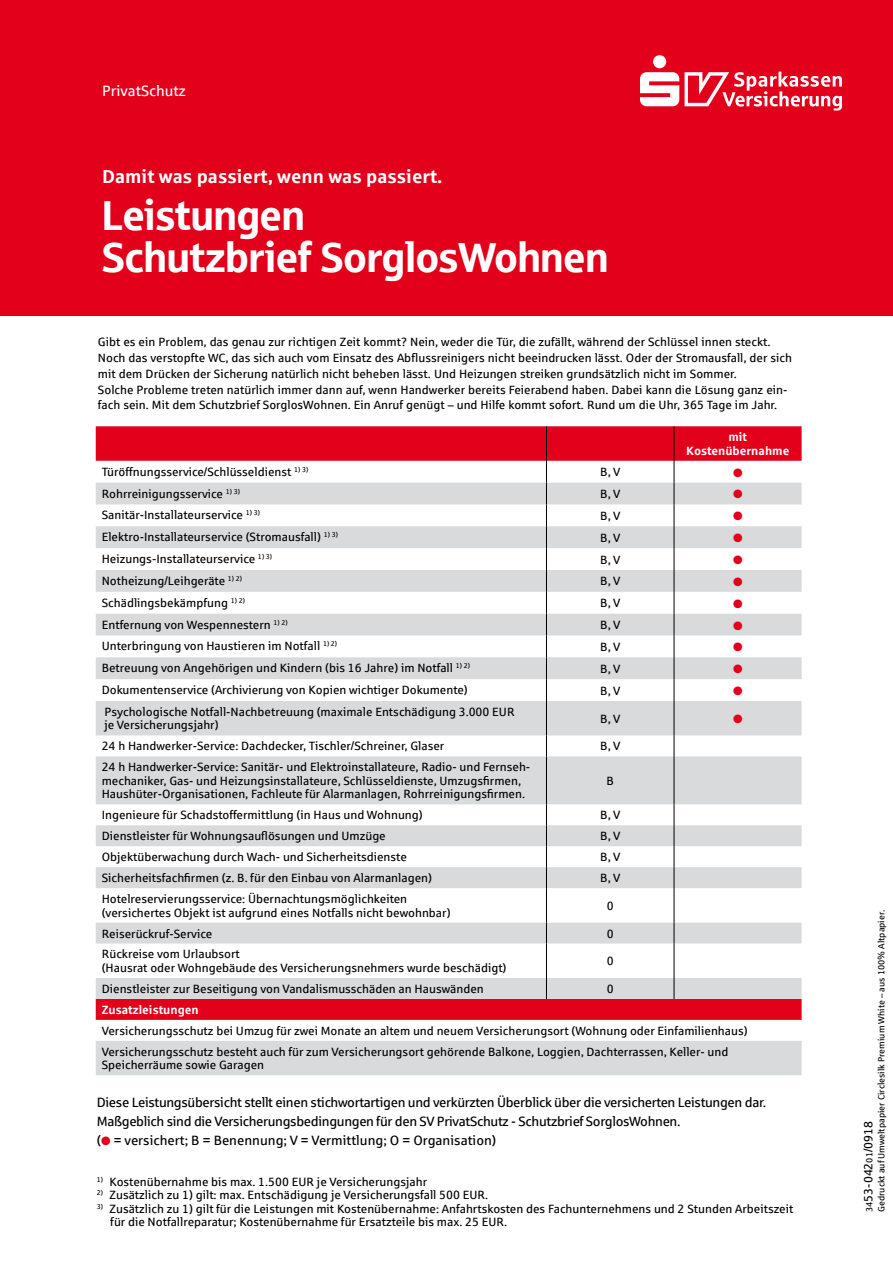
<style>
.page{position:relative;width:893px;height:1263px;background:#fff}
.page>*{position:absolute;margin:0;border:0;box-sizing:border-box;transform-origin:0 0}
.t1{font:42px/42px "Sparkasse Head";color:#fff}
.t2{font:700 18.75px "Sparkasse Rg";color:#fff}
.t3{font:15px "Sparkasse Rg";color:#fff}
.t4{font:13.5px/19.2px "Sparkasse Rg";letter-spacing:-.025em;color:#000}
.t5{font:12px/13.5px "Sparkasse Rg";color:#000}
.t6{font:700 12px/13.5px "Sparkasse Rg";color:#fff;text-align:center}
.t7{font:500 12px "ITC Zapf Dingbats";color:#e2001a}
.t8{font:9px "Sparkasse Rg";color:#000}
.s1{color:#e2001a}
.s2{font-size:9px}
</style>
<div class="page">
<svg style="left:96px;top:426px;width:706px;height:57px;fill:#e2001a"></svg>
<svg style="left:96px;top:483px;width:706px;height:592px;fill:#d9dadb"></svg>
<hr style="left:546px;top:426px;width:1px;height:35px;background:#000">
<hr style="left:674px;top:426px;width:1px;height:35px;background:#000">
<svg style="left:546px;top:461px;width:1px;height:240px"></svg>
<svg style="left:674px;top:461px;width:1px;height:240px"></svg>
<hr style="left:546px;top:701px;width:1px;height:34px;background:#000">
<hr style="left:674px;top:701px;width:1px;height:34px;background:#000">
<svg style="left:546px;top:735px;width:1px;height:21px"></svg>
<svg style="left:674px;top:735px;width:1px;height:21px"></svg>
<hr style="left:546px;top:756px;width:1px;height:48px;background:#000">
<hr style="left:674px;top:756px;width:1px;height:48px;background:#000">
<svg style="left:96px;top:804px;width:706px;height:84px"></svg>
<hr style="left:546px;top:888px;width:1px;height:34px;background:#000">
<hr style="left:674px;top:888px;width:1px;height:34px;background:#000">
<svg style="left:546px;top:922px;width:1px;height:21px"></svg>
<svg style="left:674px;top:922px;width:1px;height:21px"></svg>
<hr style="left:546px;top:943px;width:1px;height:35px;background:#000">
<hr style="left:674px;top:943px;width:1px;height:35px;background:#000">
<svg style="left:546px;top:978px;width:1px;height:21px"></svg>
<svg style="left:674px;top:978px;width:1px;height:21px"></svg>
<div style="left:0;top:0;width:893px;height:316px;background:#e2001a"></div>
<svg style="left:685px;top:72px;width:157px;height:39px"></svg>
<div style="left:653px;top:55px;width:13px;height:13px;background:#fff;border-radius:50%"></div>
<svg style="left:640px;top:72px;width:39px;height:34px"></svg>
<p class="t3" style="left:102px;top:81px;width:86px">PrivatSchutz</p>
<h2 class="t2" style="left:102px;top:164px;width:342px">Damit was passiert, wenn was passiert.</h2>
<h1 class="t1" style="left:102px;top:192px;width:508px">Leistungen<br>Schutzbrief SorglosWohnen</h1>
<p class="t5" style="left:98px;top:334px;width:696px;line-height:15.8px">Gibt es ein Problem, das genau zur richtigen Zeit kommt? Nein, weder die Tür, die zufällt, während der Schlüssel innen steckt.<br>Noch das verstopfte WC, das sich auch vom Einsatz des Abflussreinigers nicht beeindrucken lässt. Oder der Stromausfall, der sich mit dem Drücken der Sicherung natürlich nicht beheben lässt. Und Heizungen streiken grundsätzlich nicht im Sommer.<br>Solche Probleme treten natürlich immer dann auf, wenn Handwerker bereits Feierabend haben. Dabei kann die Lösung ganz ein&shy;fach sein. Mit dem Schutzbrief SorglosWohnen. Ein Anruf genügt – und Hilfe kommt sofort. Rund um die Uhr, 365 Tage im Jahr.</p>
<p class="t6" style="left:686px;top:430px;width:105px">mit<br>Kostenübernahme</p>
<p class="t5" style="left:102px;top:464px;width:208px">Türöffnungsservice/Schlüsseldienst <sup>1)</sup> <sup>3)</sup></p>
<p class="t5" style="left:600px;top:465px;width:22px">B, V</p>
<p class="t7" style="left:733px;top:467px;width:11px">●</p>
<p class="t5" style="left:102px;top:486px;width:140px">Rohrreinigungsservice <sup>1)</sup> <sup>3)</sup></p>
<p class="t5" style="left:600px;top:487px;width:22px">B, V</p>
<p class="t7" style="left:733px;top:489px;width:11px">●</p>
<p class="t5" style="left:102px;top:508px;width:160px">Sanitär-Installateurservice <sup>1)</sup> <sup>3)</sup></p>
<p class="t5" style="left:600px;top:509px;width:22px">B, V</p>
<p class="t7" style="left:733px;top:510px;width:11px">●</p>
<p class="t5" style="left:102px;top:530px;width:238px">Elektro-Installateurservice (Stromausfall) <sup>1)</sup> <sup>3)</sup></p>
<p class="t5" style="left:600px;top:530px;width:22px">B, V</p>
<p class="t7" style="left:733px;top:532px;width:11px">●</p>
<p class="t5" style="left:102px;top:552px;width:172px">Heizungs-Installateurservice <sup>1)</sup> <sup>3)</sup></p>
<p class="t5" style="left:600px;top:552px;width:22px">B, V</p>
<p class="t7" style="left:733px;top:554px;width:11px">●</p>
<p class="t5" style="left:102px;top:574px;width:142px">Notheizung/Leihgeräte <sup>1)</sup> <sup>2)</sup></p>
<p class="t5" style="left:600px;top:574px;width:22px">B, V</p>
<p class="t7" style="left:733px;top:576px;width:11px">●</p>
<p class="t5" style="left:102px;top:595px;width:145px">Schädlingsbekämpfung <sup>1)</sup> <sup>2)</sup></p>
<p class="t5" style="left:600px;top:596px;width:22px">B, V</p>
<p class="t7" style="left:733px;top:598px;width:11px">●</p>
<p class="t5" style="left:102px;top:617px;width:188px">Entfernung von Wespennestern <sup>1)</sup> <sup>2)</sup></p>
<p class="t5" style="left:600px;top:618px;width:22px">B, V</p>
<p class="t7" style="left:733px;top:620px;width:11px">●</p>
<p class="t5" style="left:102px;top:639px;width:237px">Unterbringung von Haustieren im Notfall <sup>1)</sup> <sup>2)</sup></p>
<p class="t5" style="left:600px;top:640px;width:22px">B, V</p>
<p class="t7" style="left:733px;top:641px;width:11px">●</p>
<p class="t5" style="left:102px;top:661px;width:370px">Betreuung von Angehörigen und Kindern (bis 16 Jahre) im Notfall <sup>1)</sup> <sup>2)</sup></p>
<p class="t5" style="left:600px;top:661px;width:22px">B, V</p>
<p class="t7" style="left:733px;top:663px;width:11px">●</p>
<p class="t5" style="left:102px;top:683px;width:368px">Dokumentenservice (Archivierung von Kopien wichtiger Dokumente)</p>
<p class="t5" style="left:600px;top:683px;width:22px">B, V</p>
<p class="t7" style="left:733px;top:685px;width:11px">●</p>
<p class="t5" style="left:104px;top:705px;width:412px">Psychologische Notfall-Nachbetreuung (maximale Entschädigung 3.000 EUR je Versicherungsjahr)</p>
<p class="t5" style="left:600px;top:711px;width:22px">B, V</p>
<p class="t7" style="left:733px;top:713px;width:11px">●</p>
<p class="t5" style="left:102px;top:739px;width:344px">24 h Handwerker-Service: Dachdecker, Tischler/Schreiner, Glaser</p>
<p class="t5" style="left:600px;top:739px;width:22px">B, V</p>
<p class="t5" style="left:102px;top:760px;width:430px">24 h Handwerker-Service: Sanitär- und Elektroinstallateure, Radio- und Fernseh&shy;mechaniker, Gas- und Heizungsinstallateure, Schlüsseldienste, Umzugsfirmen,<br>Haushüter-Organisationen, Fachleute für Alarmanlagen, Rohrreinigungsfirmen.</p>
<p class="t5" style="left:606px;top:774px;width:9px">B</p>
<p class="t5" style="left:102px;top:808px;width:323px">Ingenieure für Schadstoffermittlung (in Haus und Wohnung)</p>
<p class="t5" style="left:600px;top:808px;width:22px">B, V</p>
<p class="t5" style="left:102px;top:829px;width:286px">Dienstleister für Wohnungsauflösungen und Umzüge</p>
<p class="t5" style="left:600px;top:829px;width:22px">B, V</p>
<p class="t5" style="left:102px;top:850px;width:307px">Objektüberwachung durch Wach- und Sicherheitsdienste</p>
<p class="t5" style="left:600px;top:850px;width:22px">B, V</p>
<p class="t5" style="left:102px;top:871px;width:332px">Sicherheitsfachfirmen (z. B. für den Einbau von Alarmanlagen)</p>
<p class="t5" style="left:600px;top:871px;width:22px">B, V</p>
<p class="t5" style="left:102px;top:892px;width:350px">Hotelreservierungsservice: Übernachtungsmöglichkeiten (versichertes Objekt ist aufgrund eines Notfalls nicht bewohnbar)</p>
<p class="t5" style="left:607px;top:898px;width:8px">0</p>
<p class="t5" style="left:102px;top:926px;width:112px">Reiserückruf-Service</p>
<p class="t5" style="left:607px;top:926px;width:8px">0</p>
<p class="t5" style="left:102px;top:947px;width:406px">Rückreise vom Urlaubsort<br>(Hausrat oder Wohngebäude des Versicherungsnehmers wurde beschädigt)</p>
<p class="t5" style="left:607px;top:954px;width:8px">0</p>
<p class="t5" style="left:102px;top:982px;width:384px">Dienstleister zur Beseitigung von Vandalismusschäden an Hauswänden</p>
<p class="t5" style="left:607px;top:982px;width:8px">0</p>
<p class="t6" style="left:102px;top:1002px;width:99px">Zusatzleistungen</p>
<p class="t5" style="left:102px;top:1020px;width:647px;line-height:21px">Versicherungsschutz bei Umzug für zwei Monate an altem und neuem Versicherungsort (Wohnung oder Einfamilienhaus)<br>Versicherungsschutz besteht auch für zum Versicherungsort gehörende Balkone, Loggien, Dachterrassen, Keller- und</p>
<p class="t5" style="left:102px;top:1058px;width:164px">Speicherräume sowie Garagen</p>
<p class="t4" style="left:97px;top:1092px;width:671px">Diese Leistungsübersicht stellt einen stichwortartigen und verkürzten Überblick über die versicherten Leistungen dar.<br>Maßgeblich sind die Versicherungsbedingungen für den SV PrivatSchutz - Schutzbrief SorglosWohnen.<br>(<span class="s1">●</span> = versichert; B = Benennung; V = Vermittlung; O = Organisation)</p>
<p class="t5" style="left:97px;top:1174px;width:332px"><sup>1)</sup> Kostenübernahme bis max. 1.500 EUR je Versicherungsjahr</p>
<p class="t5" style="left:97px;top:1188px;width:393px"><sup>2)</sup> Zusätzlich zu 1) gilt: max. Entschädigung je Versicherungsfall 500 EUR.</p>
<p class="t5" style="left:110px;top:1201px;width:685px;text-indent:-14px"><sup>3)</sup> Zusätzlich zu 1) gilt für die Leistungen mit Kostenübernahme: Anfahrtskosten des Fachunternehmens und 2 Stunden Arbeitszeit für die Notfallreparatur; Kostenübernahme für Ersatzteile bis max. 25 EUR.</p>
<p class="t8" style="left:876px;top:1212px;width:303px;rotate:-90deg">Gedruckt auf Umweltpapier Circlesilk Premium White – aus 100% Altpapier.</p>
<p class="t5" style="left:861px;top:1212px;width:92px;rotate:-90deg"><span class="s2">34</span>53-042<span class="s2">01</span>/0918</p>
</div>
